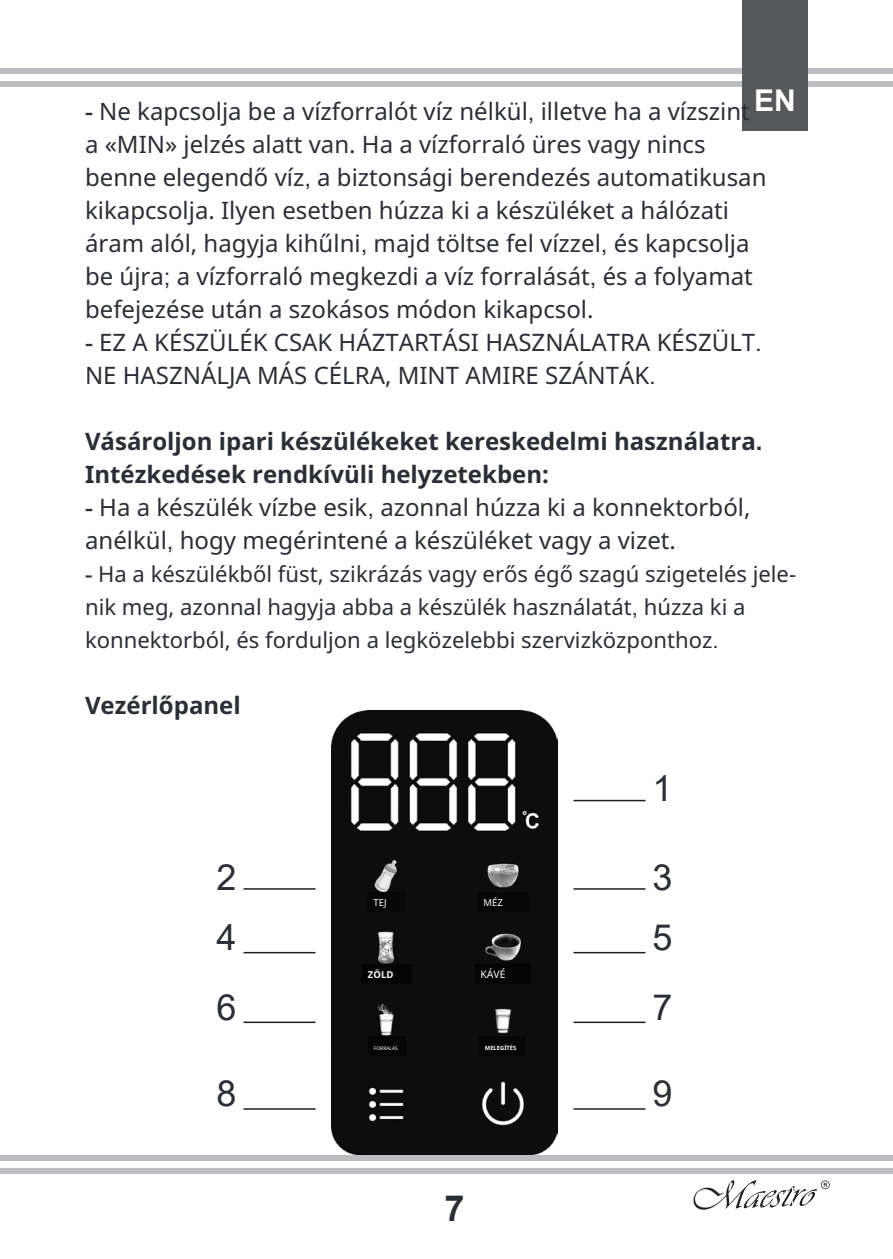
<style>
.page{position:relative;width:893px;height:1259px;background:#fff}
.page>*{position:absolute;margin:0;border:0;box-sizing:border-box;transform-origin:0 0}
.t1{font:36px/60.6px "Arial MT 287";color:#2c2e35}
.t2{font:700 36px "Arial";color:#2c2e35}
.t3{font:700 30px "Arial";color:#fff}
.t4{font:24px/33px "Noto Sans";color:#2c2e35}
.t5{font:700 24px/33px "Noto Sans";color:#2c2e35}
.t6{font:22.2px/33px "Noto Sans";color:#2c2e35}
.t7{font:10.5px "Noto Sans";color:#fafafa}
.t8{font:700 9.6px "Noto Sans";color:#fafafa}
.t9{font:9.6px "Noto Sans";color:#fbfbfb}
.t10{font:9.6px "Noto Sans";color:#fafafa}
.t11{font:700 5.7px "Noto Sans";color:#fbfbfb}
.t12{font:4.8px "Noto Sans";color:#fbfbfb}
.s1{font-family:"Arial"}
</style>
<div class="page">
<div style="left:0;top:68px;width:893px;height:6px;background:#bcbdc0"></div>
<div style="left:0;top:1155px;width:893px;height:5px;background:#bcbdc0"></div>
<div style="left:0;top:81px;width:893px;height:6px;background:#bcbdc0"></div>
<div style="left:0;top:1168px;width:893px;height:6px;background:#bcbdc0"></div>
<svg style="left:693px;top:1180px;width:137px;height:29px"></svg>
<div style="left:742px;top:0;width:66px;height:131px;background:#57585a"></div>
<hr style="left:573px;top:1108px;width:72px;height:1px;background:#231f20">
<hr style="left:243px;top:1108px;width:72px;height:1px;background:#231f20">
<img style="left:332px;top:710px;width:225px;height:445px">
<hr style="left:573px;top:888px;width:72px;height:1px;background:#231f20">
<hr style="left:573px;top:800px;width:72px;height:1px;background:#231f20">
<hr style="left:573px;top:952px;width:72px;height:1px;background:#231f20">
<hr style="left:573px;top:1021px;width:72px;height:2px;background:#231f20">
<hr style="left:243px;top:888px;width:72px;height:1px;background:#231f20">
<hr style="left:243px;top:952px;width:72px;height:1px;background:#231f20">
<hr style="left:243px;top:1021px;width:72px;height:2px;background:#231f20">
<div style="left:368px;top:892px;width:37px;height:20px;background:#070707"></div>
<div style="left:477px;top:892px;width:52px;height:20px;background:#060606"></div>
<div style="left:362px;top:964px;width:50px;height:20px;background:#040404"></div>
<div style="left:474px;top:963px;width:57px;height:21px;background:#050505"></div>
<div style="left:368px;top:1036px;width:38px;height:20px;background:#050505"></div>
<div style="left:479px;top:1036px;width:46px;height:20px;background:#050505"></div>
<p class="t3" style="left:754px;top:84px;width:43px">EN</p>
<p class="t4" style="left:85px;top:94px;width:683px"><span class="s1">-</span> Ne kapcsolja be a vízforralót víz nélkül<span class="s1">,</span> illetve ha a vízszint a «MIN» jelzés alatt van. Ha a vízforraló üres vagy nincs benne elegendő víz<span class="s1">,</span> a biztonsági berendezés automatikusan kikapcsolja. Ilyen esetben húzza ki a készüléket a hálózati áram alól, hagyja kihűlni<span class="s1">,</span> majd töltse fel vízzel<span class="s1">,</span> és kapcsolja be újra<span class="s1">;</span> a vízforraló megkezdi a víz forralását<span class="s1">,</span> és a folyamat befejezése után a szokásos módon kikapcsol.</p>
<p class="t4" style="left:85px;top:325px;width:678px"><span class="s1">-</span> EZ A KÉSZÜLÉK CSAK HÁZTARTÁSI HASZNÁLATRA KÉSZÜLT<span class="s1">.<br></span>NE HASZNÁLJA MÁS CÉLRA, MINT AMIRE SZÁNTÁK<span class="s1">.</span></p>
<p class="t5" style="left:85px;top:424px;width:679px">Vásároljon ipari készülékeket kereskedelmi használatra<span class="s1">.<br></span>Intézkedések rendkívüli helyzetekben:</p>
<p class="t4" style="left:85px;top:490px;width:667px"><span class="s1">-</span> Ha a készülék vízbe esik<span class="s1">,</span> azonnal húzza ki a konnektorból, anélkül<span class="s1">,</span> hogy megérintené a készüléket vagy a vizet.</p>
<p class="t6" style="left:85px;top:556px;width:713px"><span class="s1">-</span> Ha a készülékből füst, szikrázás vagy erős égő szagú szigetelés jele&shy;nik meg, azonnal hagyja abba a készülék használatát<span class="s1">,</span> húzza ki a konnektorból, és forduljon a legközelebbi szervizközponthoz<span class="s1">.</span></p>
<p class="t5" style="left:85px;top:688px;width:157px">Vezérlőpanel</p>
<h1 class="t1" style="left:652px;top:758px;width:22px">1</h1>
<h1 class="t1" style="left:216px;top:847px;width:22px">2<br>4</h1>
<p class="t9" style="left:374px;top:895px;width:15px">TEJ</p>
<p class="t10" style="left:483px;top:896px;width:21px">MÉZ</p>
<h1 class="t1" style="left:652px;top:847px;width:22px">3<br>5</h1>
<p class="t8" style="left:368px;top:967px;width:27px">ZÖLD</p>
<p class="t7" style="left:480px;top:967px;width:27px">KÁVÉ</p>
<h1 class="t1" style="left:216px;top:977px;width:22px">6</h1>
<h1 class="t1" style="left:652px;top:977px;width:22px">7</h1>
<p class="t12" style="left:374px;top:1044px;width:26px">FORRALÁS</p>
<p class="t11" style="left:485px;top:1044px;width:33px">MELEGÍTÉS</p>
<h1 class="t1" style="left:216px;top:1063px;width:22px">8</h1>
<h1 class="t1" style="left:652px;top:1063px;width:22px">9</h1>
<h1 class="t2" style="left:444px;top:1188px;width:22px">7</h1>
</div>
